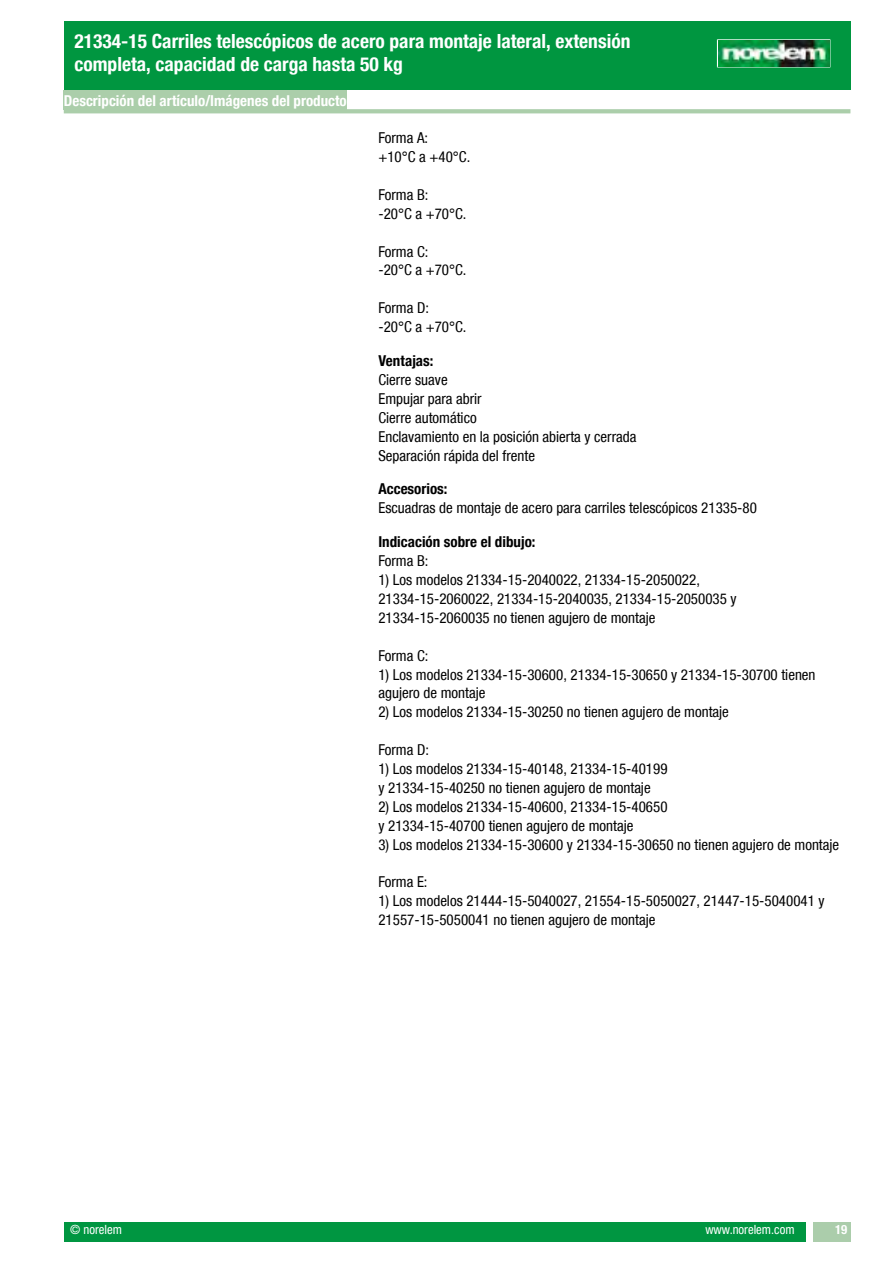
<style>
.page{position:relative;width:893px;height:1263px;background:#fff}
.page>*{position:absolute;margin:0;border:0;box-sizing:border-box;transform-origin:0 0}
.t1{font:700 condensed 19.5px/23.4px "Helvetica Neue LTW1 G";color:#fff}
.t2{font:condensed 15px/18.9px "Helvetica Neue LTW1 G";color:#000}
.t3{font:700 condensed 15px "Helvetica Neue LTW1 G";color:#000}
.t4{font:700 condensed 15px "Helvetica Neue LTW1 G";color:#fff}
.t5{font:condensed 12.75px "Helvetica Neue LTW1 G";color:#fff}
.t6{font:700 condensed 12.75px "Helvetica Neue LTW1 G";color:#fff}
</style>
<div class="page">
<div style="left:64px;top:1222px;width:741px;height:20px;background:#009641"></div>
<div style="left:813px;top:1222px;width:37px;height:20px;background:#abcdab"></div>
<div style="left:64px;top:21px;width:653px;height:68px;background:#009640"></div>
<div style="left:717px;top:21px;width:133px;height:68px;background:#009640"></div>
<svg style="left:716px;top:39px;width:115px;height:29px"></svg>
<img style="left:718px;top:41px;width:111px;height:25px">
<svg style="left:64px;top:109px;width:786px;height:4px;background:#adcfac"></svg>
<div style="left:64px;top:90px;width:283px;height:20px;background:#abceaa"></div>
<h1 class="t1" style="left:74px;top:29px;width:558px">21334-15 Carriles telescópicos de acero para montaje lateral, extensión completa, capacidad de carga hasta 50 kg</h1>
<p class="t4" style="left:64px;top:91px;width:285px">Descripción del artículo/Imágenes del producto</p>
<p class="t2" style="left:378px;top:128px;width:93px">Forma A:<br>+10°C a +40°C.</p>
<p class="t2" style="left:378px;top:185px;width:90px">Forma B:<br>-20°C a +70°C.</p>
<p class="t2" style="left:378px;top:242px;width:90px">Forma C:<br>-20°C a +70°C.</p>
<p class="t2" style="left:378px;top:299px;width:90px">Forma D:<br>-20°C a +70°C.</p>
<p class="t3" style="left:378px;top:352px;width:56px">Ventajas:</p>
<p class="t2" style="left:378px;top:370px;width:259px">Cierre suave<br>Empujar para abrir<br>Cierre automático<br>Enclavamiento en la posición abierta y cerrada<br>Separación rápida del frente</p>
<p class="t3" style="left:378px;top:480px;width:71px">Accesorios:</p>
<p class="t2" style="left:378px;top:499px;width:380px">Escuadras de montaje de acero para carriles telescópicos 21335-80</p>
<p class="t3" style="left:378px;top:533px;width:159px">Indicación sobre el dibujo:</p>
<p class="t2" style="left:378px;top:551px;width:51px">Forma B:</p>
<p class="t2" style="left:378px;top:570px;width:360px">1) Los modelos 21334-15-2040022, 21334-15-2050022,<br>21334-15-2060022, 21334-15-2040035, 21334-15-2050035 y<br>21334-15-2060035 no tienen agujero de montaje</p>
<p class="t2" style="left:378px;top:646px;width:51px">Forma C:</p>
<p class="t2" style="left:378px;top:665px;width:439px">1) Los modelos 21334-15-30600, 21334-15-30650 y 21334-15-30700 tienen agujero de montaje</p>
<p class="t2" style="left:378px;top:703px;width:352px">2) Los modelos 21334-15-30250 no tienen agujero de montaje</p>
<p class="t2" style="left:378px;top:740px;width:52px">Forma D:</p>
<p class="t2" style="left:378px;top:759px;width:291px">1) Los modelos 21334-15-40148, 21334-15-40199 y 21334-15-40250 no tienen agujero de montaje</p>
<p class="t2" style="left:378px;top:797px;width:291px">2) Los modelos 21334-15-40600, 21334-15-40650 y 21334-15-40700 tienen agujero de montaje</p>
<p class="t2" style="left:378px;top:835px;width:462px">3) Los modelos 21334-15-30600 y 21334-15-30650 no tienen agujero de montaje</p>
<p class="t2" style="left:378px;top:873px;width:51px">Forma E:</p>
<p class="t2" style="left:378px;top:892px;width:448px">1) Los modelos 21444-15-5040027, 21554-15-5050027, 21447-15-5040041 y<br>21557-15-5050041 no tienen agujero de montaje</p>
<p class="t5" style="left:74px;top:1221px;width:53px">© norelem</p>
<p class="t5" style="left:710px;top:1221px;width:91px">www.norelem.com</p>
<p class="t5" style="left:70px;top:1222px;width:53px">© norelem</p>
<p class="t5" style="left:705px;top:1222px;width:91px">www.norelem.com</p>
<p class="t6" style="left:835px;top:1222px;width:14px">19</p>
</div>
